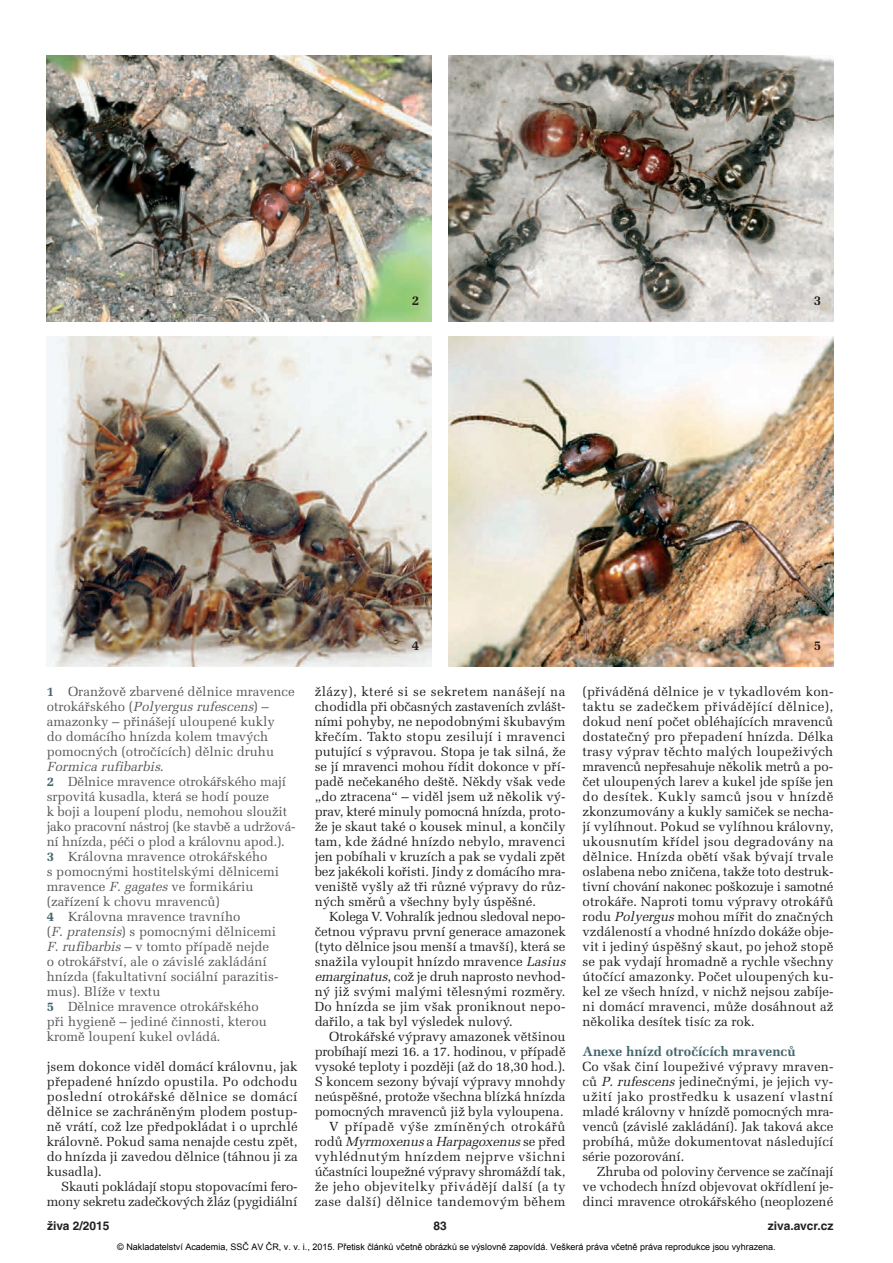
<style>
.page{position:relative;width:893px;height:1263px;background:#fff}
.page>*{position:absolute;margin:0;border:0;box-sizing:border-box;transform-origin:0 0}
.t1{font:700 13.5px "Melior CE";color:#43656c}
.t2{font:700 13.5px "Melior CE";color:#231f20}
.t3{font:13.2px/15px "Melior CE";color:#231f20;text-align:justify}
.t4{font:13.2px/15px "Melior CE";color:#57585a}
.t5{font:700 12px "Helvetica CE";color:#231f20}
.t6{font:9px "Arial";color:#000}
.s1{font-weight:700;color:#43656c}
.s2{font-style:italic}
</style>
<div class="page">
<img style="left:449px;top:55px;width:384px;height:266px">
<img style="left:47px;top:55px;width:385px;height:266px">
<img style="left:449px;top:336px;width:384px;height:330px">
<img style="left:47px;top:336px;width:385px;height:330px">
<p class="t2" style="left:412px;top:296px;width:9px">2</p>
<p class="t2" style="left:814px;top:296px;width:9px">3</p>
<p class="t4" style="left:47px;top:686px;width:250px"><span class="s1">1</span> Oranžově zbarvené dělnice mravence o tr o k á ř s k é h o ( <span class="s2">Polyergus rufescens</span>) – amazonky – přinášejí uloupené kukly<br>do domácího hnízda kolem tmavých pomocných (otročících) dělnic druhu <span class="s2">Formica rufibarbis</span>.<br><span class="s1">2</span> Dělnice mravence otrokářského mají srpovitá kusadla, která se hodí pouze<br>k boji a loupení plodu, nemohou sloužit jako pracovní nástroj (ke stavbě a udržová&shy;ní hnízda, péči o plod a královnu apod.).<br><span class="s1">3</span> Královna mravence otrokářského<br>s pomocnými hostitelskými dělnicemi mravence <span class="s2">F. gagates</span>ve formikáriu (zařízení k chovu mravenců)<br><span class="s1">4</span> Královna mravence travního<br>(<span class="s2">F. pratensis</span>) s pomocnými dělnicemi<br><span class="s2">F. rufibarbis</span>– v tomto případě nejde<br>o otrokářství, ale o závislé zakládání hnízda (fakultativní sociální parazitis&shy;mus). Blíže v textu<br><span class="s1">5</span> Dělnice mravence otrokářského<br>při hygieně – jediné činnosti, kterou kromě loupení kukel ovládá.</p>
<p class="t3" style="left:47px;top:1061px;width:252px">jsem dokonce viděl domácí královnu, jak přepadené hnízdo opustila. Po odchodu poslední otrokářské dělnice se domácí dělnice se zachráněným plodem postup&shy;ně vrátí, což lze předpokládat i o uprchlé královně. Pokud sama nenajde cestu zpět, do hnízda ji zavedou dělnice (táhnou ji za kusadla).</p>
<p class="t3" style="left:47px;top:1181px;width:252px;text-align:right">Skauti pokládají stopu stopovacími fero&shy;mony sekretu zadečkových žláz (pygidiální</p>
<p class="t2" style="left:412px;top:641px;width:9px">4</p>
<p class="t2" style="left:814px;top:641px;width:9px">5</p>
<p class="t3" style="left:315px;top:686px;width:252px">žlázy), které si se sekretem nanášejí na chodidla při občasných zastaveních zvlášt&shy;ními pohyby, ne nepodobnými škubavým křečím. Takto stopu zesilují i mravenci putující s výpravou. Stopa je tak silná, že se jí mravenci mohou řídit dokonce v pří&shy;padě nečekaného deště. Někdy však vede „do ztracena“ – viděl jsem už několik vý - prav, které minuly pomocná hnízda, proto - že je skaut také o kousek minul, a končily tam, kde žádné hnízdo nebylo, mravenci jen pobíhali v kruzích a pak se vydali zpět bez jakékoli kořisti. Jindy z domácího mra&shy;veniště vyšly až tři různé výpravy do růz&shy;ných směrů a všechny byly úspěšné.</p>
<p class="t3" style="left:315px;top:911px;width:255px;text-align:left;text-indent:14px">Kolega V. Vohralík jednou sledoval nepo&shy;četnou výpravu první generace amazonek (tyto dělnice jsou menší a tmavší), která se snažila vyloupit hnízdo mravence <span class="s2">Lasius emarginatus</span>, což je druh naprosto nevhod&shy;ný již svými malými tělesnými rozměry.<br>Do hnízda se jim však proniknout nepo&shy;dařilo, a tak byl výsledek nulový.</p>
<p class="t3" style="left:315px;top:1031px;width:252px;text-align:right">Otrokářské výpravy amazonek většinou probíhají mezi 16. a 17. hodinou, v případě vysoké teploty i později (až do 18,30 hod.).<br>S koncem sezony bývají výpravy mnohdy neúspěšné, protože všechna blízká hnízda pomocných mravenců již byla vyloupena.<br>V případě výše zmíněných otrokářů<br>r o d ů <span class="s2">Myrmoxenus</span> a <span class="s2">Harpagoxenus</span> s e p ř e d vyhlédnutým hnízdem nejprve všichni účastníci loupežné výpravy shromáždí tak, že jeho objevitelky přivádějí další (a ty zase další) dělnice tandemovým během</p>
<p class="t3" style="left:583px;top:686px;width:252px">(přiváděná dělnice je v tykadlovém kon&shy;taktu se zadečkem přivádějící dělnice), dokud není počet obléhajících mravenců dostatečný pro přepadení hnízda. Délka trasy výprav těchto malých loupeživých mravenců nepřesahuje několik metrů a po - čet uloupených larev a kukel jde spíše jen do desítek. Kukly samců jsou v hnízdě zkonzumovány a kukly samiček se necha&shy;jí vylíhnout. Pokud se vylíhnou královny, ukousnutím křídel jsou degradovány na dělnice. Hnízda obětí však bývají trvale oslabena nebo zničena, takže toto destruk&shy;tivní chování nakonec poškozuje i samotné otrokáře. Naproti tomu výpravy otrokářů rodu <span class="s2">Polyergus</span>mohou mířit do značných vzdáleností a vhodné hnízdo dokáže obje&shy;vit i jediný úspěšný skaut, po jehož stopě se pak vydají hromadně a rychle všechny útočící amazonky. Počet uloupených ku - kel ze všech hnízd, v nichž nejsou zabíje&shy;ni domácí mravenci, může dosáhnout až několika desítek tisíc za rok.</p>
<p class="t1" style="left:583px;top:1047px;width:215px">Anexe hnízd otročících mravenců</p>
<p class="t3" style="left:583px;top:1061px;width:252px">Co však činí loupeživé výpravy mraven&shy;ců <span class="s2">P.rufescens</span>jedinečnými, je jejich vy - užití jako prostředku k usazení vlastní mladé královny v hnízdě pomocných mra&shy;venců (závislé zakládání). Jak taková akce probíhá, může dokumentovat následující série pozorování.</p>
<p class="t3" style="left:583px;top:1166px;width:252px;text-indent:14px">Zhruba od poloviny července se začínají ve vchodech hnízd objevovat okřídlení je - dinci mravence otrokářského (neoplozené</p>
<p class="t5" style="left:47px;top:1221px;width:64px">živa 2/2015</p>
<p class="t5" style="left:433px;top:1221px;width:15px">83</p>
<p class="t5" style="left:768px;top:1221px;width:67px">ziva.avcr.cz</p>
<p class="t6" style="left:117px;top:1241px;width:660px">© Nakladatelství Academia, SSČ AV ČR, v. v. i., 2015. Přetisk článků včetně obrázků se výslovně zapovídá. Veškerá práva včetně práva reprodukce jsou vyhrazena.</p>
</div>
